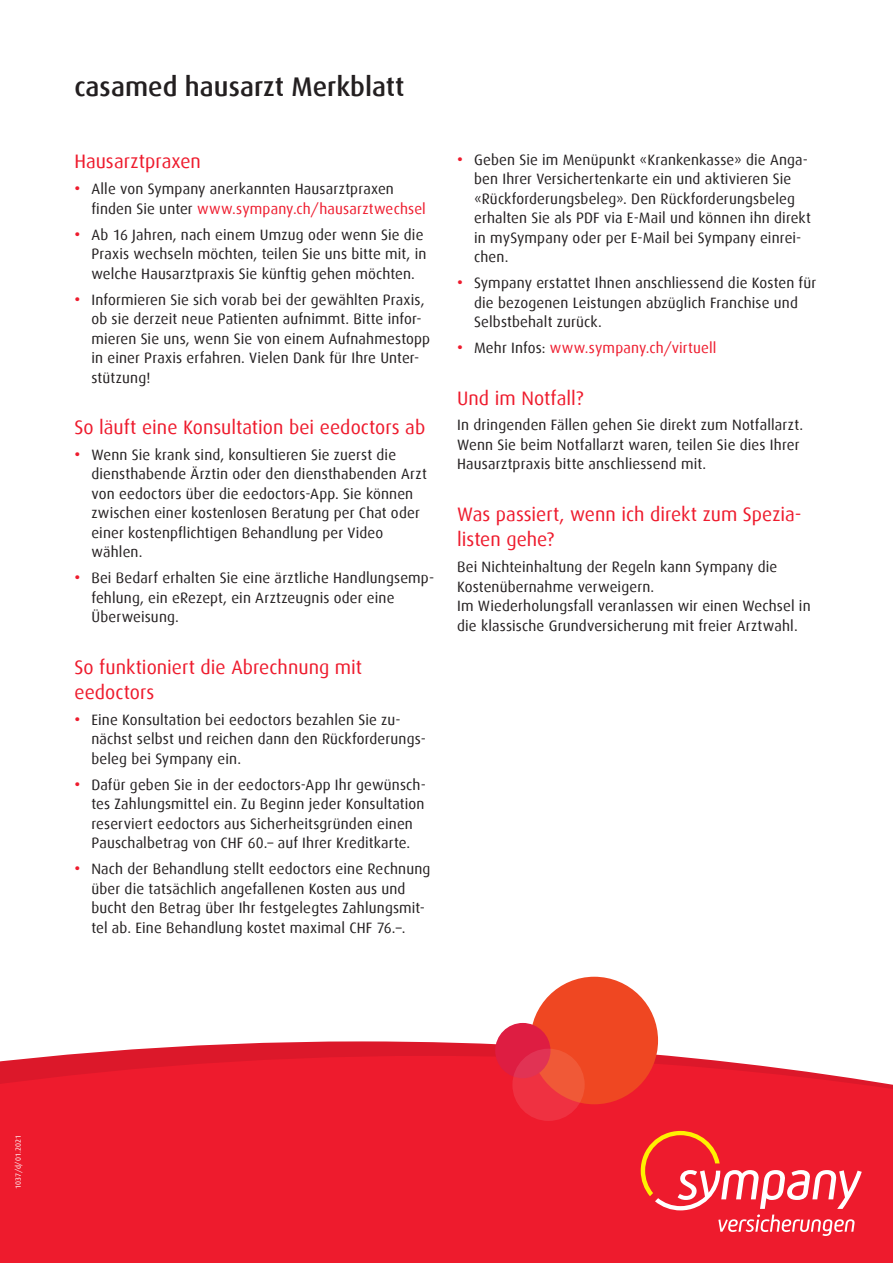
<style>
.page{position:relative;width:893px;height:1263px;background:#fff}
.page>*{position:absolute;margin:0;border:0;box-sizing:border-box;transform-origin:0 0}
.t1{font:500 27px "Dax";color:#231f20}
.t2{font:19.5px/25.5px "Dax";color:#ee1b2d}
.t3{font:15px/19.5px "Dax";letter-spacing:.01em;color:#231f20}
.t4{font:15px "Dax";letter-spacing:.01em;color:#ee1b2d}
.t5{font:7.5px "Dax";letter-spacing:.005em;color:#fff}
.s1{font-weight:500;font-size:16.5px;color:#ee1b2d}
.s2{color:#ee1b2d}
.s3{font-weight:500;font-size:16.5px}
.s4{color:#231f20}
</style>
<div class="page">
<svg style="left:54px;top:1041px;width:617px;height:15px;fill:#dc182a"></svg>
<div style="left:0;top:1056px;width:893px;height:207px;background:#ee1b2d"></div>
<div style="left:612px;top:1113px;width:252px;height:123px;background:#ee1b2d"></div>
<svg style="left:641px;top:1131px;width:221px;height:105px"></svg>
<div style="left:530px;top:977px;width:128px;height:127px;background:#ef4722;border-radius:50%"></div>
<div style="left:495px;top:1023px;width:55px;height:55px;background:#de1d42;border-radius:50%"></div>
<svg style="left:512px;top:1049px;width:73px;height:72px;background:#ed3f40"></svg>
<h1 class="t1" style="left:74px;top:71px;width:331px">casamed hausarzt Merkblatt</h1>
<h2 class="t2" style="left:74px;top:149px;width:128px">Hausarztpraxen</h2>
<p class="t3" style="left:91px;top:179px;width:336px;text-indent:-17px"><span class="s1">•</span> Alle von Sympany anerkannten Hausarztpraxen finden Sie unter <span class="s2">www.sympany.ch/hausarztwechsel</span></p>
<p class="t3" style="left:91px;top:225px;width:337px;text-indent:-17px"><span class="s1">•</span> Ab 16 Jahren, nach einem Umzug oder wenn Sie die<br>Praxis wechseln möchten, teilen Sie uns bitte mit, in welche Hausarztpraxis Sie künftig gehen möchten.</p>
<p class="t3" style="left:91px;top:290px;width:340px;text-indent:-17px"><span class="s1">•</span> Informieren Sie sich vorab bei der gewählten Praxis, ob sie derzeit neue Patienten aufnimmt. Bitte infor&shy;mieren Sie uns, wenn Sie von einem Aufnahmestopp in einer Praxis erfahren. Vielen Dank für Ihre Unter&shy;stützung!</p>
<h2 class="t2" style="left:74px;top:415px;width:352px">So läuft eine Konsultation bei eedoctors ab</h2>
<p class="t3" style="left:91px;top:445px;width:337px;text-indent:-17px"><span class="s1">•</span> Wenn Sie krank sind, konsultieren Sie zuerst die diensthabende Ärztin oder den diensthabenden Arzt von eedoctors über die eedoctors-App. Sie können zwischen einer kostenlosen Beratung per Chat oder einer kostenpflichtigen Behandlung per Video wählen.</p>
<p class="t3" style="left:91px;top:568px;width:344px;text-indent:-17px"><span class="s1">•</span> Bei Bedarf erhalten Sie eine ärztliche Handlungsemp&shy;fehlung, ein eRezept, ein Arztzeugnis oder eine<br>Überweisung.</p>
<h2 class="t2" style="left:74px;top:654px;width:289px">So funktioniert die Abrechnung mit eedoctors</h2>
<p class="t3" style="left:91px;top:710px;width:336px;text-indent:-17px"><span class="s1">•</span> Eine Konsultation bei eedoctors bezahlen Sie zu&shy;nächst selbst und reichen dann den Rückforderungs&shy;beleg bei Sympany ein.</p>
<p class="t3" style="left:91px;top:775px;width:336px;text-indent:-17px"><span class="s1">•</span> Dafür geben Sie in der eedoctors-App Ihr gewünsch&shy;tes Zahlungsmittel ein. Zu Beginn jeder Konsultation reserviert eedoctors aus Sicherheitsgründen einen Pauschalbetrag von CHF 60.– auf Ihrer Kreditkarte.</p>
<p class="t3" style="left:91px;top:859px;width:340px;text-indent:-17px"><span class="s1">•</span> Nach der Behandlung stellt eedoctors eine Rechnung über die tatsächlich angefallenen Kosten aus und bucht den Betrag über Ihr festgelegtes Zahlungsmit&shy;tel ab. Eine Behandlung kostet maximal CHF 76.–.</p>
<p class="t3" style="left:474px;top:150px;width:338px;text-indent:-17px"><span class="s1">•</span> Geben Sie im Menüpunkt «Krankenkasse» die Anga&shy;ben Ihrer Versichertenkarte ein und aktivieren Sie «Rückforderungsbeleg». Den Rückforderungsbeleg erhalten Sie als PDF via E-Mail und können ihn direkt in mySympany oder per E-Mail bei Sympany einrei&shy;chen.</p>
<p class="t3" style="left:474px;top:273px;width:344px;text-indent:-17px"><span class="s1">•</span> Sympany erstattet Ihnen anschliessend die Kosten für die bezogenen Leistungen abzüglich Franchise und<br>Selbstbehalt zurück.</p>
<p class="t4" style="left:457px;top:340px;width:261px"><span class="s3">•</span> <span class="s4">Mehr Infos:</span> www.sympany.ch/virtuell</p>
<h2 class="t2" style="left:457px;top:385px;width:128px">Und im Notfall?</h2>
<p class="t3" style="left:457px;top:416px;width:347px">In dringenden Fällen gehen Sie direkt zum Notfallarzt.<br>Wenn Sie beim Notfallarzt waren, teilen Sie dies Ihrer<br>Hausarztpraxis bitte anschliessend mit.</p>
<h2 class="t2" style="left:457px;top:501px;width:346px">Was passiert, wenn ich direkt zum Spezia&shy;listen gehe?</h2>
<p class="t3" style="left:457px;top:557px;width:355px">Bei Nichteinhaltung der Regeln kann Sympany die Kostenübernahme verweigern.<br>Im Wiederholungsfall veranlassen wir einen Wechsel in die klassische Grundversicherung mit freier Arztwahl.</p>
<p class="t5" style="left:14px;top:1188px;width:55px;rotate:-90deg">1037/d/01.2021</p>
</div>
